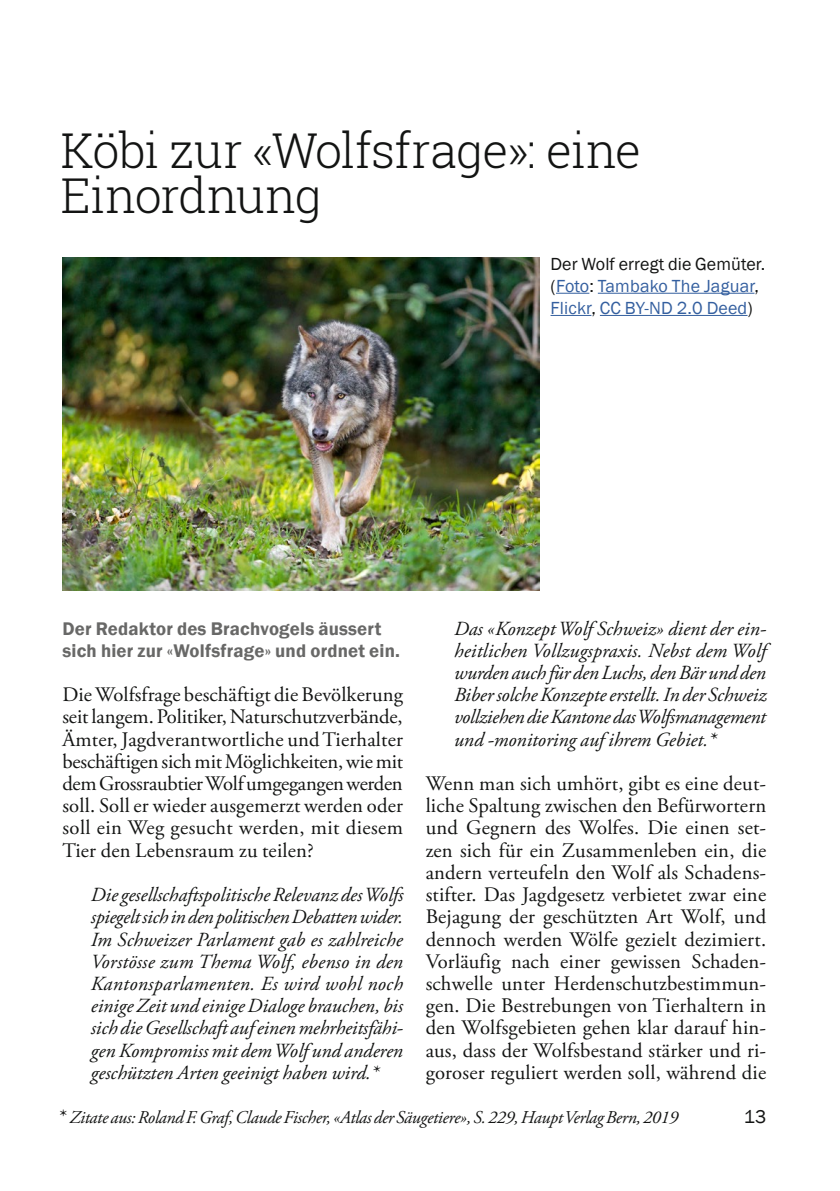
<style>
.page{position:relative;width:840px;height:1191px;background:#fff}
.page>*{position:absolute;margin:0;border:0;box-sizing:border-box;transform-origin:0 0}
.Body___Titel_Artikel{font:300 48px/44.4px "Roboto Slab";letter-spacing:-.015em;color:#131413}
.Body___Lauftext_ohne_Einzug{font:20.6px/22.2px "Adobe Garamond Pro";letter-spacing:.01em;color:#131413;text-align:justify}
.Body___Zitat{font:italic 20px/22.2px "Adobe Garamond Pro";color:#131413;text-align:justify}
.t1{font:19px "Franklin Gothic";color:#131413}
.Body___Lead{font:600 18.8px/22.2px "Franklin Gothic";letter-spacing:.01em;color:#686867}
.Body___Lauftext_ohne_Einzug-2{font:italic 18px "Adobe Garamond Pro";letter-spacing:-.015em;color:#131413}
.Abbildung___Legende_linksbündig_nicht_Ra{font:18px/22.2px "Franklin Gothic";letter-spacing:.005em;color:#345f9f}
.s1{color:#131413}
.s2{font-style:normal;font-size:20px}
</style>
<div class="page">
<img style="left:62px;top:257px;width:477px;height:333px">
<hr style="left:555px;top:293px;width:34px;height:1px;background:#345f9f">
<hr style="left:597px;top:293px;width:157px;height:1px;background:#345f9f">
<hr style="left:550px;top:315px;width:41px;height:1px;background:#345f9f">
<hr style="left:599px;top:315px;width:148px;height:1px;background:#345f9f">
<p class="Body___Titel_Artikel" style="left:61px;top:127px;width:581px">Köbi zur «Wolfsfrage»: eine<br>Einordnung</p>
<p class="Abbildung___Legende_linksbündig_nicht_Ra" style="left:550px;top:253px;width:216px"><span class="s1">Der Wolf erregt die Gemüter. (</span>Foto<span class="s1">:</span> Tambako The Jaguar<span class="s1">,<br></span>Flickr<span class="s1">,</span> CC BY-ND 2.0 Deed<span class="s1">)</span></p>
<p class="Body___Zitat" style="left:454px;top:617px;width:314px">Das «Konzept Wolf Schweiz» dient der ein&shy;heitlichen Vollzugspraxis. Nebst dem Wolf wurden auch für den Luchs, den Bär und den Biber solche Konzepte erstellt. In der Schweiz vollziehen die Kantone das Wolfsmanagement und -monitoring auf ihrem Gebiet.*</p>
<p class="Body___Lauftext_ohne_Einzug" style="left:425px;top:773px;width:342px">Wenn man sich umhört, gibt es eine deut&shy;liche Spaltung zwischen den Befürwortern und Gegnern des Wolfes. Die einen set&shy;zen sich für ein Zusammenleben ein, die andern verteufeln den Wolf als Schadens&shy;stifter. Das Jagdgesetz verbietet zwar eine Bejagung der geschützten Art Wolf, und dennoch werden Wölfe gezielt dezimiert.<br>Vorläufig nach einer gewissen Schaden&shy;schwelle unter Herdenschutzbestimmun&shy;gen. Die Bestrebungen von Tierhaltern in den Wolfsgebieten gehen klar darauf hin&shy;aus, dass der Wolfsbestand stärker und ri&shy;goroser reguliert werden soll, während die</p>
<p class="Body___Lauftext_ohne_Einzug-2" style="left:60px;top:1106px;width:619px"><span class="s2">*</span> Zitate aus: Roland F. Graf, Claude Fischer, «Atlas der Säugetiere», S. 229, Haupt Verlag Bern, 2019</p>
<p class="t1" style="left:743px;top:1105px;width:24px">13</p>
<p class="Body___Lead" style="left:62px;top:617px;width:339px">Der Redaktor des Brachvogels äussert sich hier zur «Wolfsfrage» und ordnet ein.</p>
<p class="Body___Lauftext_ohne_Einzug" style="left:62px;top:684px;width:342px">Die Wolfsfrage beschäftigt die Bevölkerung seit langem. Politiker, Naturschutzverbände, Ämter, Jagdverantwortliche und Tierhalter beschäftigen sich mit Möglichkeiten, wie mit dem Grossraubtier Wolf umgegangen werden soll. Soll er wieder ausgemerzt werden oder soll ein Weg gesucht werden, mit diesem Tier den Lebensraum zu teilen?</p>
<p class="Body___Zitat" style="left:91px;top:884px;width:314px">Die gesellschaftspolitische Relevanz des Wolfs spiegelt sich in den politischen Debatten wider.<br>Im Schweizer Parlament gab es zahlreiche Vorstösse zum Thema Wolf, ebenso in den Kantonsparlamenten. Es wird wohl noch einige Zeit und einige Dialoge brauchen, bis sich die Gesellschaft auf einen mehrheitsfähi&shy;gen Kompromiss mit dem Wolf und anderen geschützten Arten geeinigt haben wird.*</p>
</div>
